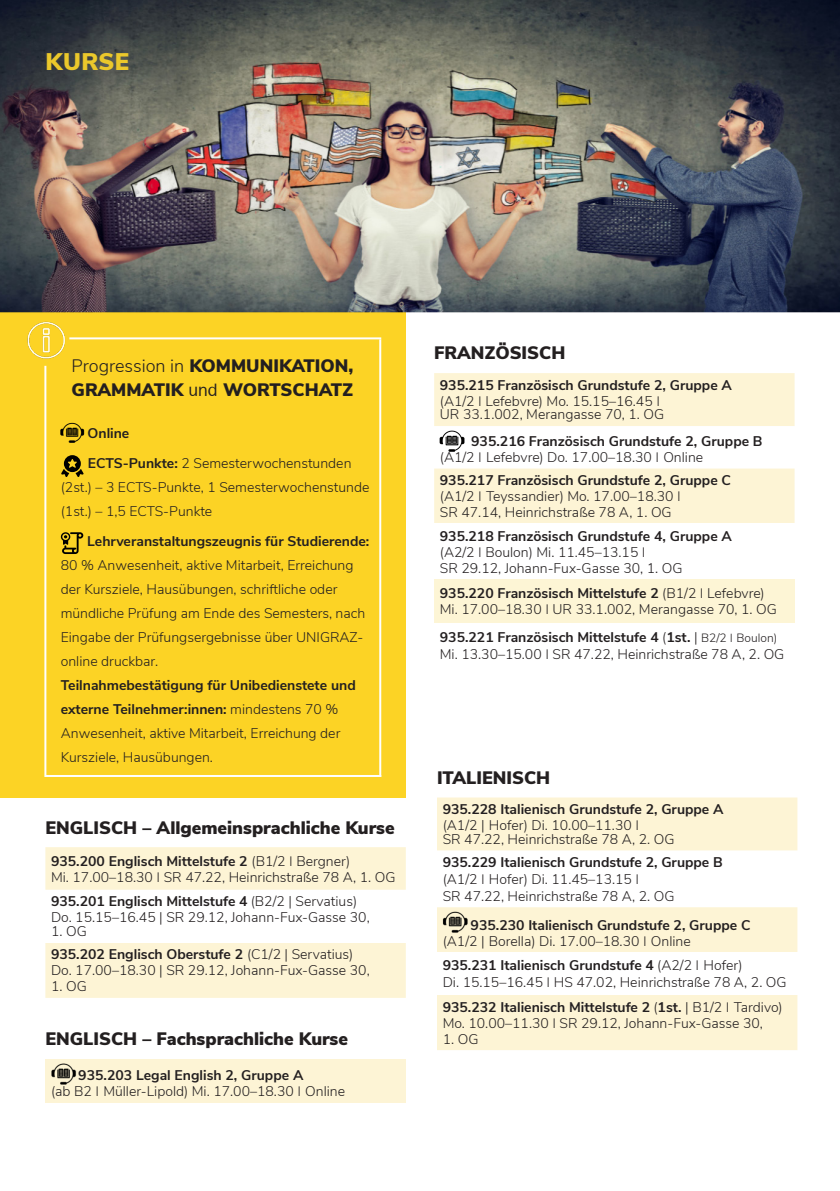
<style>
.page{position:relative;width:840px;height:1191px;background:#fff}
.page>*{position:absolute;margin:0;border:0;box-sizing:border-box;transform-origin:0 0}
.t1{font:900 24px "Nunito Sans";letter-spacing:.015em;color:#ebc82b}
.t2{font:900 18px/24px "Nunito Sans";color:#231f20}
.t3{font:300 14px/16px "Nunito Sans";color:#231f20}
.t4{font:700 14px/16px "Nunito Sans";color:#231f20}
.s1{font-weight:300}
.s2{font-family:"Franklin Gothic";font-weight:400}
.s3{font-weight:700}
.s4{font-family:"Nunito"}
.s5{font-size:12px}
.s6{font-family:"Franklin Gothic";font-weight:400;font-size:12px}
.s7{font-family:"Nunito";font-weight:300}
</style>
<div class="page">
<div style="left:0;top:299px;width:405px;height:499px;background:#fcd325"></div>
<img style="left:0;top:0;width:839px;height:330px">
<img style="left:61px;top:422px;width:23px;height:21px">
<svg style="left:61px;top:455px;width:22px;height:22px"></svg>
<svg style="left:61px;top:532px;width:22px;height:22px"></svg>
<hr style="left:44px;top:366px;width:2px;height:411px;background:#fff">
<hr style="left:69px;top:337px;width:312px;height:2px;background:#fff">
<hr style="left:379px;top:339px;width:2px;height:438px;background:#fff">
<hr style="left:45px;top:775px;width:336px;height:2px;background:#fff">
<img style="left:23px;top:318px;width:43px;height:41px">
<div style="left:45px;top:847px;width:360px;height:151px;background:#fdf4d5"></div>
<div style="left:45px;top:889px;width:360px;height:53px;background:#fff"></div>
<div style="left:45px;top:1059px;width:360px;height:43px;background:#fdf4d5"></div>
<img style="left:51px;top:1063px;width:26px;height:22px">
<svg style="left:434px;top:373px;width:360px;height:150px;fill:#fdf4d5"></svg>
<div style="left:434px;top:579px;width:360px;height:44px;background:#fdf5d5"></div>
<img style="left:439px;top:429px;width:32px;height:25px">
<svg style="left:437px;top:797px;width:360px;height:253px;fill:#fdf4d5"></svg>
<div style="left:437px;top:952px;width:360px;height:43px;background:#fff"></div>
<img style="left:442px;top:909px;width:28px;height:30px">
<h1 class="t1" style="left:45px;top:44px;width:85px">KURSE</h1>
<p class="t2" style="left:72px;top:353px;width:283px"><span class="s1">Progression in</span> KOMMUNIKATION,<br>GRAMMATIK <span class="s2">und</span> WORTSCHATZ</p>
<p class="t3" style="left:87px;top:417px;width:265px;line-height:30px"><span class="s3">Online<br>ECTS-Punkte:</span> 2 Semesterwochenstunden</p>
<p class="t3" style="left:61px;top:474px;width:310px;line-height:24px">(2st.) – 3 ECTS-Punkte, 1 Semesterwochenstunde (1st.) – 1,5 ECTS-Punkte</p>
<p class="t4" style="left:87px;top:532px;width:283px">Lehrveranstaltungszeugnis für Studierende:</p>
<p class="t3" style="left:61px;top:552px;width:306px;line-height:24px">80 % Anwesenheit, aktive Mitarbeit, Erreichung der Kursziele, Hausübungen, schriftliche oder mündliche Prüfung am Ende des Semesters, nach Eingabe der Prüfungsergebnisse über UNIGRAZ&shy;online druckbar.</p>
<p class="t3" style="left:61px;top:672px;width:296px;line-height:24px"><span class="s3">Teilnahmebestätigung für Unibedienstete und externe Teilnehmer:innen:</span> mindestens 70 % Anwesenheit, aktive Mitarbeit, Erreichung der Kursziele, Hausübungen.</p>
<p class="t2" style="left:45px;top:814px;width:350px">ENGLISCH – Allgemeinsprachliche Kurse</p>
<p class="t3" style="left:51px;top:851px;width:346px"><span class="s3">935.200 Englisch Mittelstufe 2</span> (B1/2 <span class="s2">|</span> Bergner)<br>Mi. 17.00–18.30 <span class="s2">|</span> SR 47.22, Heinrichstraße 78 A, 1. OG</p>
<p class="t3" style="left:51px;top:892px;width:320px"><span class="s3">935.201 Englisch Mittelstufe 4</span> (B2/2 <span class="s4">|</span> Servatius)<br>Do. 15.15–16.45 | SR 29.12, Johann-Fux-Gasse 30,</p>
<p class="t4" style="left:51px;top:918px;width:304px;line-height:23.2px"><span class="s1">1. OG<br></span>935.202 Englisch Oberstufe 2 <span class="s1">(C1/2 | Servatius)</span></p>
<p class="t3" style="left:51px;top:961px;width:320px">Do. 17.00–18.30 | SR 29.12, Johann-Fux-Gasse 30,</p>
<p class="t3" style="left:51px;top:977px;width:37px">1. OG</p>
<p class="t2" style="left:45px;top:1026px;width:304px">ENGLISCH – Fachsprachliche Kurse</p>
<p class="t3" style="left:51px;top:1066px;width:295px;text-indent:27px"><span class="s3">935.203 Legal English 2, Gruppe A<br></span>(ab B2 <span class="s2">|</span> Müller-Lipold) Mi. 17.00–18.30 <span class="s2">|</span> Online</p>
<p class="t2" style="left:434px;top:340px;width:133px">FRANZÖSISCH</p>
<p class="t4" style="left:439px;top:376px;width:293px">935.215 Französisch Grundstufe 2, Gruppe A <span class="s1">(A1/2</span> <span class="s2">|</span> <span class="s1">Lefebvre) Mo. 15.15–16.45</span> <span class="s2">|</span></p>
<p class="t3" style="left:439px;top:406px;width:226px">UR 33.1.002, Merangasse 70, 1. OG</p>
<p class="t4" style="left:439px;top:432px;width:324px;text-indent:31px">935.216 Französisch Grundstufe 2, Gruppe B <span class="s1">(A1/2</span> <span class="s2">|</span> <span class="s1">Lefebvre) Do. 17.00–18.30</span> <span class="s2">|</span> <span class="s1">Online</span></p>
<p class="t3" style="left:439px;top:471px;width:292px"><span class="s3">935.217 Französisch Grundstufe 2, Gruppe C </span>(A1/2 <span class="s2">|</span> Teyssandier) Mo. 17.00–18.30 <span class="s2">|<br></span>SR 47.14, Heinrichstraße 78 A, 1. OG</p>
<p class="t3" style="left:439px;top:527px;width:293px"><span class="s3">935.218 Französisch Grundstufe 4, Gruppe A </span>(A2/2 <span class="s2">|</span> Boulon) Mi. 11.45–13.15 <span class="s2">|<br></span>SR 29.12, Johann-Fux-Gasse 30, 1. OG</p>
<p class="t3" style="left:439px;top:584px;width:338px"><span class="s3">935.220 Französisch Mittelstufe 2</span> (B1/2 <span class="s2">|</span> Lefebvre)<br>Mi. 17.00–18.30 <span class="s2">|</span> UR 33.1.002, Merangasse 70, 1. OG</p>
<p class="t3" style="left:439px;top:627px;width:346px;line-height:16.8px"><span class="s3">935.221 Französisch Mittelstufe 4</span> (<span class="s3">1st.</span> | <span class="s5">B2/2</span> <span class="s6">|</span> <span class="s5">Boulon)<br></span>Mi. 13.30–15.00 <span class="s2">|</span> SR 47.22, Heinrichstraße 78 A, 2. OG</p>
<p class="t2" style="left:437px;top:765px;width:115px">ITALIENISCH</p>
<p class="t4" style="left:442px;top:800px;width:282px">935.228 Italienisch Grundstufe 2, Gruppe A <span class="s1">(A1/2</span> <span class="s7">|</span> <span class="s1">Hofer) Di. 10.00–11.30</span> <span class="s2">|</span></p>
<p class="t3" style="left:442px;top:830px;width:233px">SR 47.22, Heinrichstraße 78 A, 2. OG</p>
<p class="t3" style="left:442px;top:853px;width:281px;line-height:16.8px"><span class="s3">935.229 Italienisch Grundstufe 2, Gruppe B </span>(A1/2 <span class="s2">|</span> Hofer) Di. 11.45–13.15 <span class="s2">|<br></span>SR 47.22, Heinrichstraße 78 A, 2. OG</p>
<p class="t4" style="left:442px;top:916px;width:309px;text-indent:28px">935.230 Italienisch Grundstufe 2, Gruppe C <span class="s1">(A1/2</span> <span class="s7">|</span> <span class="s1">Borella) Di. 17.00–18.30</span> <span class="s2">|</span> <span class="s1">Online</span></p>
<p class="t3" style="left:442px;top:956px;width:345px;line-height:16.8px"><span class="s3">935.231 Italienisch Grundstufe 4</span> (A2/2 <span class="s2">|</span> Hofer)<br>Di. 15.15–16.45 <span class="s2">|</span> HS 47.02, Heinrichstraße 78 A, 2. OG</p>
<p class="t3" style="left:442px;top:997px;width:341px"><span class="s3">935.232 Italienisch Mittelstufe 2</span> (<span class="s3">1st.</span> | B1/2 <span class="s2">|</span> Tardivo)<br>Mo. 10.00–11.30 <span class="s2">|</span> SR 29.12, Johann-Fux-Gasse 30,</p>
<p class="t3" style="left:442px;top:1029px;width:37px">1. OG</p>
</div>
